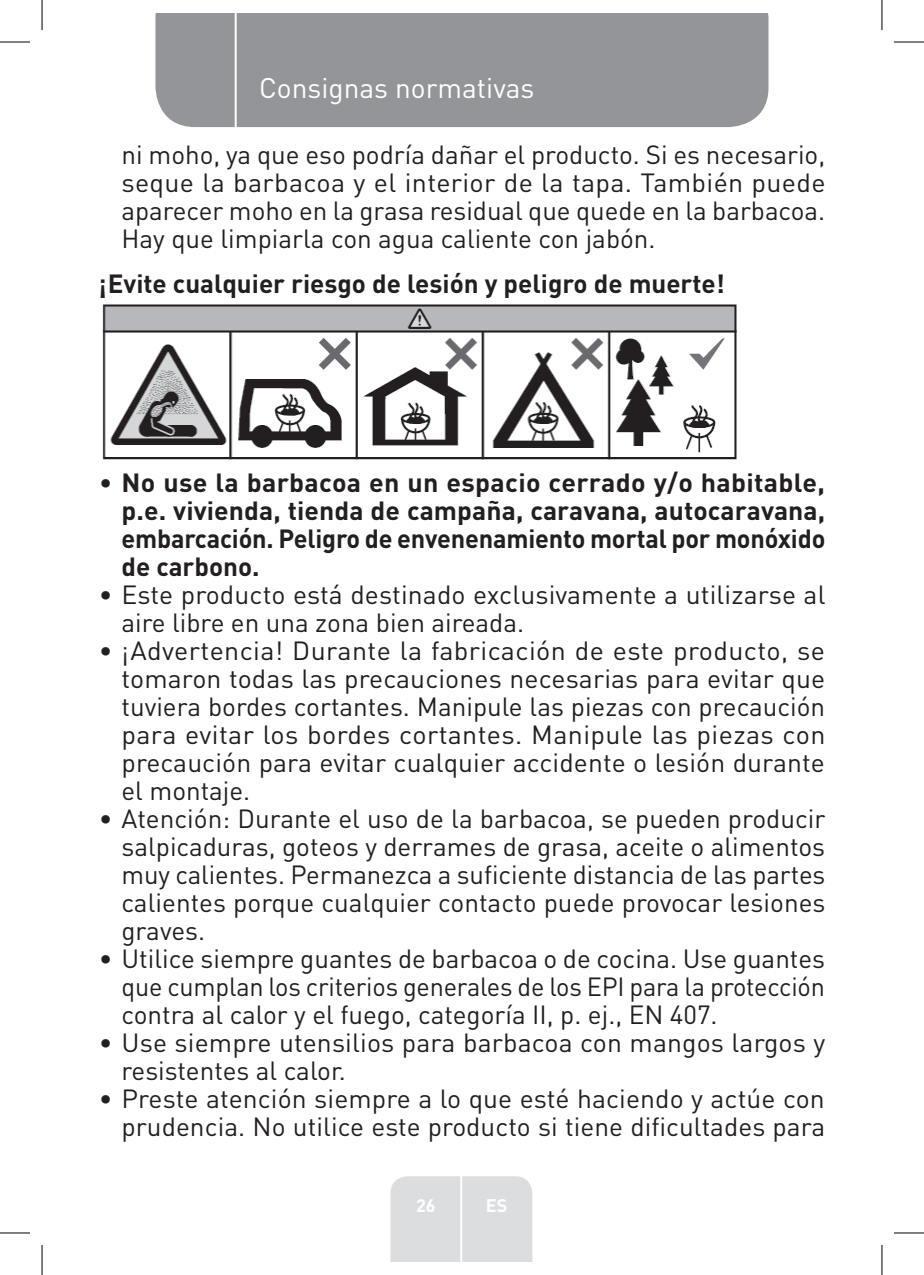
<style>
.page{position:relative;width:924px;height:1275px;background:#fff}
.page>*{position:absolute;margin:0;border:0;box-sizing:border-box;transform-origin:0 0}
.t1{font:28px "DIN Pro";color:#fff}
.t2{font:26px/28px "DIN Pro";color:#231f20;text-align:justify}
.t3{font:700 26px/28px "DIN Pro";letter-spacing:-.005em;color:#231f20;text-align:justify}
.t4{font:700 18px "DIN Pro";color:#fff}
.s1{font-weight:400}
</style>
<div class="page">
<div style="left:155px;top:14px;width:613px;height:113px;background:#939598"></div>
<div style="left:390px;top:1176px;width:142px;height:85px;background:#dcdddf"></div>
<hr style="left:460px;top:1153px;width:2px;height:108px;background:#fff">
<hr style="left:234px;top:14px;width:2px;height:116px;background:#fff">
<img style="left:102px;top:304px;width:634px;height:156px">
<hr style="left:0;top:42px;width:30px;height:1px;background:#000">
<hr style="left:893px;top:42px;width:30px;height:1px;background:#000">
<hr style="left:0;top:1232px;width:30px;height:1px;background:#000">
<hr style="left:893px;top:1232px;width:30px;height:1px;background:#000">
<hr style="left:42px;top:0;width:1px;height:30px;background:#000">
<hr style="left:42px;top:1245px;width:1px;height:30px;background:#000">
<hr style="left:881px;top:0;width:1px;height:30px;background:#000">
<hr style="left:881px;top:1245px;width:1px;height:30px;background:#000">
<p class="t1" style="left:259px;top:69px;width:277px">Consignas normativas</p>
<p class="t2" style="left:121px;top:139px;width:705px">ni moho, ya que eso podría dañar el producto. Si es necesario, seque la barbacoa y el interior de la tapa. También puede aparecer moho en la grasa residual que quede en la barbacoa.<br>Hay que limpiarla con agua caliente con jabón.</p>
<p class="t3" style="left:99px;top:266px;width:627px">¡Evite cualquier riesgo de lesión y peligro de muerte!</p>
<p class="t3" style="left:121px;top:465px;width:705px;text-indent:-23px"><span class="s1">•</span> No use la barbacoa en un espacio cerrado y/o habitable, p.e. vivienda, tienda de campaña, caravana, autocaravana, embarcación. Peligro de envenenamiento mortal por monóxido de carbono.</p>
<p class="t2" style="left:121px;top:579px;width:705px;text-indent:-23px">• Este producto está destinado exclusivamente a utilizarse al aire libre en una zona bien aireada.</p>
<p class="t2" style="left:121px;top:635px;width:705px;text-indent:-23px">• ¡Advertencia! Durante la fabricación de este producto, se tomaron todas las precauciones necesarias para evitar que tuviera bordes cortantes. Manipule las piezas con precaución para evitar los bordes cortantes. Manipule las piezas con precaución para evitar cualquier accidente o lesión durante el montaje.</p>
<p class="t2" style="left:121px;top:803px;width:705px;text-indent:-23px">• Atención: Durante el uso de la barbacoa, se pueden producir salpicaduras, goteos y derrames de grasa, aceite o alimentos muy calientes. Permanezca a suficiente distancia de las partes calientes porque cualquier contacto puede provocar lesiones graves.</p>
<p class="t2" style="left:121px;top:943px;width:704px;text-indent:-23px">• Utilice siempre guantes de barbacoa o de cocina. Use guantes que cumplan los criterios generales de los EPI para la protección contra al calor y el fuego, categoría II, p. ej., EN 407.</p>
<p class="t2" style="left:121px;top:1027px;width:705px;text-indent:-23px">• Use siempre utensilios para barbacoa con mangos largos y resistentes al calor.</p>
<p class="t2" style="left:99px;top:1083px;width:727px;text-align:right">• Preste atención siempre a lo que esté haciendo y actúe con prudencia. No utilice este producto si tiene dificultades para</p>
<p class="t4" style="left:416px;top:1190px;width:21px">26</p>
<p class="t4" style="left:485px;top:1190px;width:23px">ES</p>
</div>
